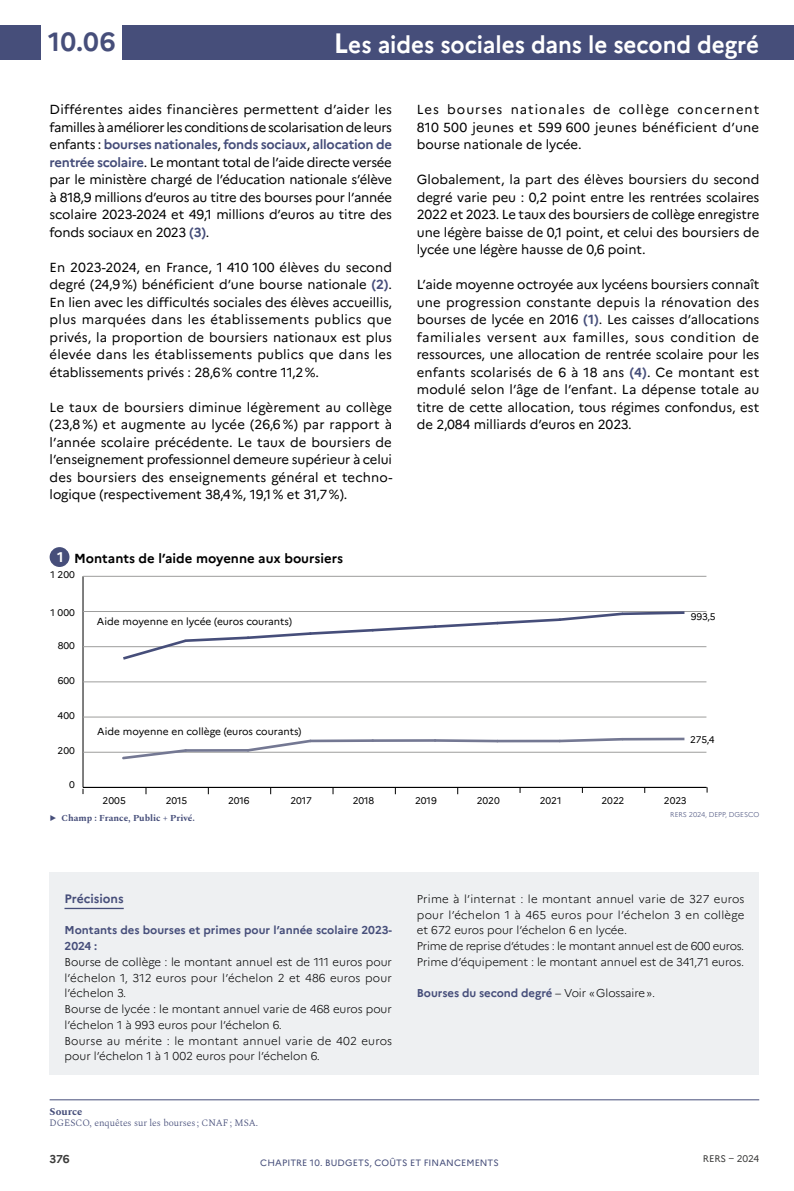
<style>
.page{position:relative;width:794px;height:1191px;background:#fff}
.page>*{position:absolute;margin:0;border:0;box-sizing:border-box;transform-origin:0 0}
.N__page_fiche{font:700 26.25px "Marianne";color:#464e7a}
.Titre_fiche{font:700 23.62px "Marianne";letter-spacing:-.005em;color:#fff;scale:.95 1}
.texte_courant{font:13.12px/17.5px "Marianne";letter-spacing:-.005em;color:#000;text-align:justify}
.t1{font:700 13.12px "Marianne";color:#000}
.titre_Précisions{font:700 12.25px "Marianne";color:#464e7a}
.txt_Précisions{font:300 11.38px/15.8px "Marianne";color:#000;text-align:justify}
.txt_Précisions-2{font:700 11.38px/15.8px "Marianne";color:#464e7a}
.txt_Précisions-3{font:300 11.38px "Marianne";letter-spacing:-.02em;color:#000}
.t2{font:700 11.38px "Marianne";color:#3c3c3b}
.titre_Source{font:700 10.5px "Spectral";color:#464e7a}
.t3{font:10.15px "Marianne";color:#000}
.t4{font:9.62px "Marianne";color:#000}
.txt_sources{font:300 9.62px "Spectral";color:#464e7a}
.t5{font:9.62px "Marianne";letter-spacing:-.005em;color:#3c3c3b}
.t6{font:9.1px "Marianne";letter-spacing:.01em;color:#464e7a}
.t7{font:700 9.1px "Spectral";color:#464e7a}
.figure_et_tableaux{font:300 7px "Marianne";color:#464e7a}
.s1{font-size:28px}
.s2{font-weight:700;color:#464e7a}
.s3{font-size:14px;color:#fff}
.s4{font-weight:300;color:#000}
</style>
<div class="page">
<div style="left:0;top:25px;width:794px;height:35px;background:#464e7a"></div>
<div style="left:42px;top:19px;width:80px;height:44px;background:#fff"></div>
<hr style="left:50px;top:1099px;width:709px;height:1px;background:#464e7a">
<div style="left:50px;top:872px;width:709px;height:202px;background:#eef0f2"></div>
<hr style="left:64px;top:907px;width:60px;height:2px;background:#464e7a">
<div style="left:50px;top:547px;width:19px;height:20px;background:#464e7a;border-radius:50%"></div>
<hr style="left:83px;top:576px;width:1px;height:211px;background:#000">
<hr style="left:83px;top:787px;width:623px;height:1px;background:#000">
<hr style="left:83px;top:752px;width:623px;height:1px;background:#9d9d9c">
<hr style="left:83px;top:716px;width:623px;height:1px;background:#9d9d9c">
<hr style="left:83px;top:681px;width:623px;height:1px;background:#9d9d9c">
<hr style="left:83px;top:646px;width:623px;height:1px;background:#9d9d9c">
<hr style="left:83px;top:611px;width:623px;height:1px;background:#9d9d9c">
<hr style="left:83px;top:576px;width:623px;height:1px;background:#9d9d9c">
<svg style="left:120px;top:611px;width:567px;height:49px"></svg>
<svg style="left:120px;top:749px;width:69px;height:11px"></svg>
<hr style="left:186px;top:749px;width:62px;height:3px;background:#747893">
<svg style="left:245px;top:739px;width:68px;height:14px"></svg>
<hr style="left:310px;top:739px;width:63px;height:3px;background:#747893">
<hr style="left:373px;top:739px;width:62px;height:3px;background:#747893">
<svg style="left:432px;top:739px;width:68px;height:4px"></svg>
<hr style="left:497px;top:739px;width:63px;height:3px;background:#747893">
<svg style="left:557px;top:738px;width:68px;height:5px"></svg>
<hr style="left:622px;top:737px;width:62px;height:3px;background:#747893">
<p class="N__page_fiche" style="left:48px;top:26px;width:69px">10.06</p>
<p class="Titre_fiche" style="left:334px;top:30px;width:449px"><span class="s1">L</span>es aides sociales dans le second degré</p>
<p class="texte_courant" style="left:50px;top:101px;width:344px">Différentes aides financières permettent d’aider les familles à améliorer les conditions de scolarisation de leurs enfants : <span class="s2">bourses nationales</span>, <span class="s2">fonds sociaux</span>, <span class="s2">allocation de rentrée scolaire</span>. Le montant total de l’aide directe versée par le ministère chargé de l’éducation nationale s’élève à 818,9 millions d’euros au titre des bourses pour l’année scolaire 2023-2024 et 49,1 millions d’euros au titre des fonds sociaux en 2023 <span class="s2">(3)</span>.</p>
<p class="texte_courant" style="left:50px;top:258px;width:344px">En 2023-2024, en France, 1 410 100 élèves du second degré (24,9%) bénéficient d’une bourse nationale <span class="s2">(2)</span>.<br>En lien avec les difficultés sociales des élèves accueillis, plus marquées dans les établissements publics que privés, la proportion de boursiers nationaux est plus élevée dans les établissements publics que dans les établissements privés : 28,6% contre 11,2%.</p>
<p class="texte_courant" style="left:50px;top:398px;width:344px">Le taux de boursiers diminue légèrement au collège (23,8 %) et augmente au lycée (26,6 %) par rapport à l’année scolaire précédente. Le taux de boursiers de l’enseignement professionnel demeure supérieur à celui des boursiers des enseignements général et techno&shy;logique (respectivement 38,4%, 19,1% et 31,7%).</p>
<p class="t1" style="left:57px;top:551px;width:287px"><span class="s3">1</span> Montants de l’aide moyenne aux boursiers</p>
<p class="t4" style="left:51px;top:569px;width:26px">1 200</p>
<p class="t4" style="left:50px;top:606px;width:26px">1 000</p>
<p class="t4" style="left:58px;top:639px;width:19px">800</p>
<p class="t4" style="left:58px;top:674px;width:19px">600</p>
<p class="t4" style="left:58px;top:710px;width:19px">400</p>
<p class="t4" style="left:58px;top:745px;width:19px">200</p>
<p class="t4" style="left:69px;top:778px;width:7px">0</p>
<p class="t3" style="left:97px;top:615px;width:197px">Aide moyenne en lycée (euros courants)</p>
<p class="t3" style="left:97px;top:725px;width:206px">Aide moyenne en collège (euros courants)</p>
<p class="texte_courant" style="left:417px;top:101px;width:344px">Les bourses nationales de collège concernent 810 500 jeunes et 599 600 jeunes bénéficient d’une bourse nationale de lycée.</p>
<p class="texte_courant" style="left:417px;top:171px;width:344px">Globalement, la part des élèves boursiers du second degré varie peu : 0,2 point entre les rentrées scolaires 2022 et 2023. Le taux des boursiers de collège enregistre une légère baisse de 0,1 point, et celui des boursiers de lycée une légère hausse de 0,6 point.</p>
<p class="texte_courant" style="left:417px;top:276px;width:344px">L’aide moyenne octroyée aux lycéens boursiers connaît une progression constante depuis la rénovation des bourses de lycée en 2016 <span class="s2">(1)</span>. Les caisses d’allocations familiales versent aux familles, sous condition de ressources, une allocation de rentrée scolaire pour les enfants scolarisés de 6 à 18 ans <span class="s2">(4)</span>. Ce montant est modulé selon l’âge de l’enfant. La dépense totale au titre de cette allocation, tous régimes confondus, est de 2,084 milliards d’euros en 2023.</p>
<p class="t4" style="left:691px;top:611px;width:26px">993,5</p>
<p class="t4" style="left:690px;top:733px;width:26px">275,4</p>
<p class="t4" style="left:103px;top:794px;width:25px">2005</p>
<p class="t4" style="left:166px;top:794px;width:23px">2015</p>
<p class="t4" style="left:228px;top:794px;width:23px">2016</p>
<p class="t4" style="left:290px;top:794px;width:23px">2017</p>
<p class="t4" style="left:353px;top:794px;width:23px">2018</p>
<p class="t4" style="left:415px;top:794px;width:23px">2019</p>
<p class="t4" style="left:477px;top:794px;width:25px">2020</p>
<p class="t4" style="left:540px;top:794px;width:23px">2021</p>
<p class="t4" style="left:601px;top:794px;width:24px">2022</p>
<p class="t4" style="left:664px;top:794px;width:24px">2023</p>
<p class="t7" style="left:49px;top:812px;width:147px">▶ Champ : France, Public + Privé.</p>
<p class="figure_et_tableaux" style="left:670px;top:810px;width:90px">RERS 2024, DEPP, DGESCO</p>
<p class="titre_Précisions" style="left:64px;top:891px;width:61px">Précisions</p>
<p class="txt_Précisions-2" style="left:64px;top:922px;width:329px">Montants des bourses et primes pour l’année scolaire 2023-<br>2024 :</p>
<p class="txt_Précisions" style="left:64px;top:954px;width:329px">Bourse de collège : le montant annuel est de 111 euros pour l’échelon 1, 312 euros pour l’échelon 2 et 486 euros pour l’échelon 3.</p>
<p class="txt_Précisions" style="left:64px;top:1001px;width:329px">Bourse de lycée : le montant annuel varie de 468 euros pour l’échelon 1 à 993 euros pour l’échelon 6.</p>
<p class="txt_Précisions" style="left:64px;top:1032px;width:329px">Bourse au mérite : le montant annuel varie de 402 euros pour l’échelon 1 à 1 002 euros pour l’échelon 6.</p>
<p class="titre_Source" style="left:50px;top:1103px;width:34px">Source</p>
<p class="txt_sources" style="left:50px;top:1116px;width:210px">DGESCO, enquêtes sur les bourses ; CNAF ; MSA.</p>
<p class="txt_Précisions" style="left:417px;top:891px;width:329px">Prime à l’internat : le montant annuel varie de 327 euros pour l’échelon 1 à 465 euros pour l’échelon 3 en collège et 672 euros pour l’échelon 6 en lycée.</p>
<p class="txt_Précisions-3" style="left:417px;top:939px;width:329px">Prime de reprise d’études : le montant annuel est de 600 euros.</p>
<p class="txt_Précisions" style="left:417px;top:954px;width:329px">Prime d’équipement : le montant annuel est de 341,71 euros.</p>
<p class="txt_Précisions-2" style="left:417px;top:985px;width:240px">Bourses du second degré <span class="s4">– Voir «Glossaire».</span></p>
<p class="t2" style="left:50px;top:1152px;width:21px">376</p>
<p class="t6" style="left:260px;top:1157px;width:78px">CHAPITRE 10. Budgets</p>
<p class="t6" style="left:369px;top:1157px;width:62px">, coûtsetfinancements</p>
<p class="t5" style="left:703px;top:1153px;width:58px">RERS – 2024</p>
</div>
